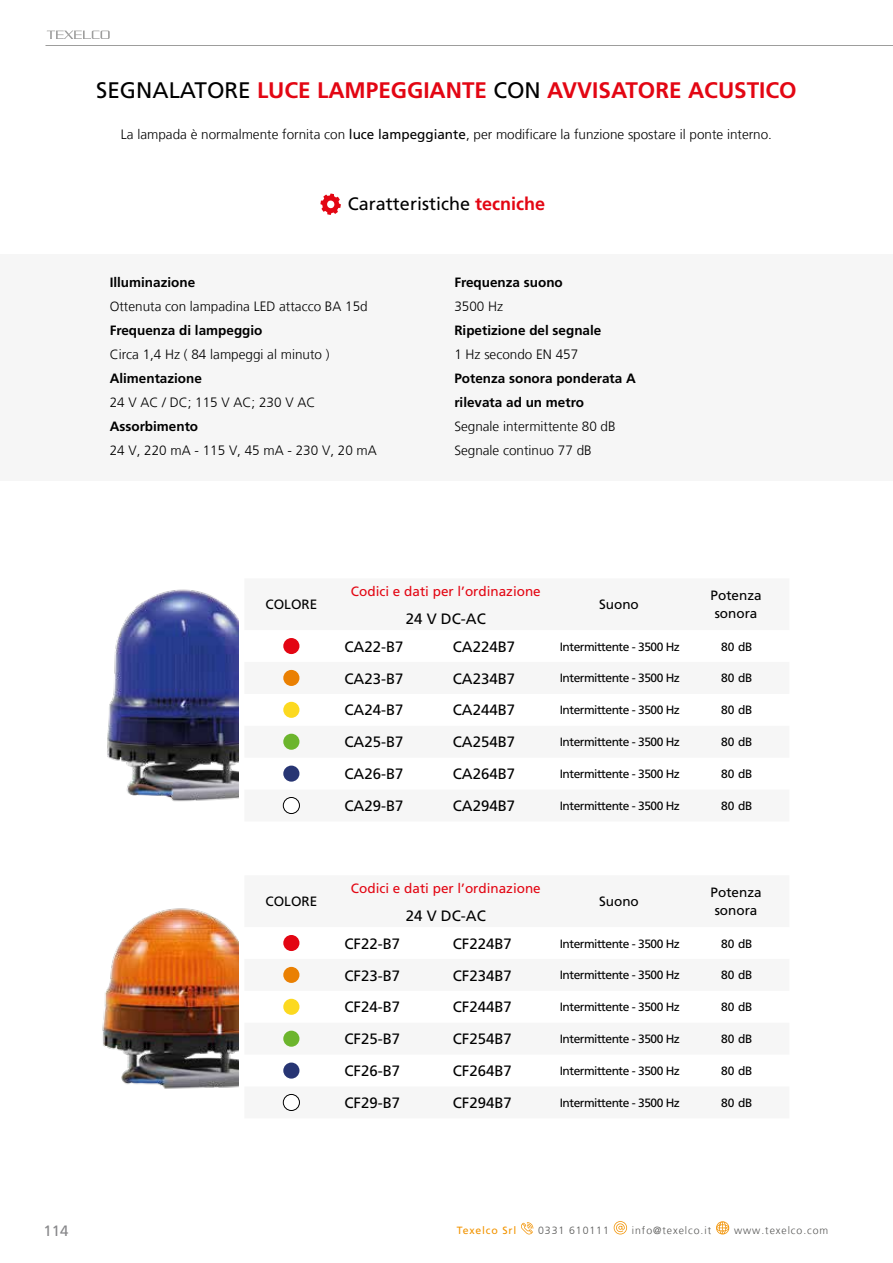
<style>
.page{position:relative;width:893px;height:1263px;background:#fff}
.page>*{position:absolute;margin:0;border:0;box-sizing:border-box;transform-origin:0 0}
.t1{font:700 22.5px "Frutiger LT Std";color:#e30613}
.t2{font:18px "Frutiger LT Std";color:#000}
.t3{font:15px "Frutiger LT Std";color:#000}
.t4{font:15px "Frutiger LT Std";color:#87878a}
.t5{font:300 13.5px/24px "Frutiger LT";color:#000}
.t6{font:700 13.5px/24px "Frutiger LT Std";color:#000}
.t7{font:13.5px "Frutiger LT Std";color:#e30613}
.t8{font:13.5px/18px "Frutiger LT Std";color:#000;text-align:center}
.t9{font:12px "Frutiger LT Std";letter-spacing:-.04em;color:#000}
.t10{font:300 10.5px "Frutiger LT";letter-spacing:.09em;color:#575756}
.t11{font:10.5px "Frutiger LT Std";letter-spacing:.08em;color:#f29400}
.s1{font-weight:400;color:#000}
.s2{font-family:"Frutiger LT Std";font-weight:400}
.s3{font-weight:700;color:#e30613}
</style>
<div class="page">
<svg style="left:521px;top:1222px;width:12px;height:13px"></svg>
<svg style="left:614px;top:1221px;width:13px;height:13px"></svg>
<svg style="left:716px;top:1221px;width:13px;height:13px"></svg>
<svg style="left:47px;top:31px;width:63px;height:8px"></svg>
<hr style="left:45px;top:45px;width:848px;height:1px;background:#9d9d9c">
<div style="left:0;top:254px;width:893px;height:226px;background:#f6f6f6"></div>
<svg style="left:320px;top:193px;width:21px;height:22px"></svg>
<div style="left:283px;top:638px;width:16px;height:16px;background:#e30613;border-radius:50%"></div>
<div style="left:283px;top:670px;width:16px;height:16px;background:#ea8002;border-radius:50%"></div>
<div style="left:283px;top:702px;width:16px;height:16px;background:#fcd920;border-radius:50%"></div>
<div style="left:283px;top:734px;width:16px;height:16px;background:#6cb52d;border-radius:50%"></div>
<div style="left:283px;top:765px;width:16px;height:17px;background:#273573;border-radius:50%"></div>
<div style="left:283px;top:797px;width:17px;height:17px;border:1px solid #000;border-radius:50%"></div>
<div style="left:283px;top:935px;width:16px;height:16px;background:#e30613;border-radius:50%"></div>
<div style="left:283px;top:967px;width:16px;height:16px;background:#ea8002;border-radius:50%"></div>
<div style="left:283px;top:999px;width:16px;height:16px;background:#fcd920;border-radius:50%"></div>
<div style="left:283px;top:1031px;width:16px;height:16px;background:#6cb52d;border-radius:50%"></div>
<div style="left:283px;top:1062px;width:16px;height:16px;background:#273573;border-radius:50%"></div>
<div style="left:283px;top:1094px;width:17px;height:17px;border:1px solid #000;border-radius:50%"></div>
<img style="left:107px;top:589px;width:131px;height:213px">
<img style="left:102px;top:908px;width:136px;height:181px">
<h1 class="t1" style="left:96px;top:77px;width:702px"><span class="s1">SEGNALATORE</span> LUCE LAMPEGGIANTE <span class="s1">CON</span> AVVISATORE ACUSTICO</h1>
<p class="t5" style="left:121px;top:123px;width:653px">La lampada è normalmente fornita con <span class="s2">luce lampeggiante</span>, per modificare la funzione spostare il ponte interno.</p>
<h2 class="t2" style="left:348px;top:193px;width:199px">Caratteristiche <span class="s3">tecniche</span></h2>
<p class="t6" style="left:110px;top:271px;width:87px">Illuminazione</p>
<p class="t5" style="left:110px;top:295px;width:260px">Ottenuta con lampadina LED attacco BA 15d</p>
<p class="t6" style="left:110px;top:319px;width:154px">Frequenza di lampeggio</p>
<p class="t5" style="left:110px;top:343px;width:221px">Circa 1,4 Hz ( 84 lampeggi al minuto )</p>
<p class="t6" style="left:110px;top:367px;width:94px">Alimentazione</p>
<p class="t5" style="left:110px;top:391px;width:207px">24 V AC / DC; 115 V AC; 230 V AC</p>
<p class="t6" style="left:110px;top:415px;width:90px">Assorbimento</p>
<p class="t5" style="left:110px;top:439px;width:269px">24 V, 220 mA - 115 V, 45 mA - 230 V, 20 mA</p>
<p class="t6" style="left:454px;top:271px;width:110px">Frequenza suono</p>
<p class="t5" style="left:454px;top:295px;width:50px">3500 Hz</p>
<p class="t6" style="left:454px;top:319px;width:149px">Ripetizione del segnale</p>
<p class="t5" style="left:454px;top:343px;width:125px">1 Hz secondo EN 457</p>
<p class="t6" style="left:454px;top:367px;width:183px">Potenza sonora ponderata A rilevata ad un metro</p>
<p class="t5" style="left:454px;top:415px;width:163px">Segnale intermittente 80 dB<br>Segnale continuo 77 dB</p>
<p class="t8" style="left:265px;top:596px;width:53px">COLORE</p>
<p class="t8" style="left:265px;top:893px;width:53px">COLORE</p>
<p class="t7" style="left:351px;top:583px;width:191px">Codici e dati per l’ordinazione</p>
<p class="t3" style="left:406px;top:610px;width:82px">24 V DC-AC</p>
<p class="t8" style="left:599px;top:596px;width:41px">Suono</p>
<p class="t8" style="left:711px;top:587px;width:53px">Potenza sonora</p>
<p class="t3" style="left:344px;top:638px;width:61px">CA22-B7</p>
<p class="t3" style="left:453px;top:638px;width:64px">CA224B7</p>
<p class="t9" style="left:560px;top:639px;width:122px">Intermittente - 3500 Hz</p>
<p class="t9" style="left:721px;top:639px;width:33px">80 dB</p>
<p class="t3" style="left:344px;top:669px;width:61px">CA23-B7</p>
<p class="t3" style="left:453px;top:669px;width:64px">CA234B7</p>
<p class="t9" style="left:560px;top:671px;width:122px">Intermittente - 3500 Hz</p>
<p class="t9" style="left:721px;top:671px;width:33px">80 dB</p>
<p class="t3" style="left:344px;top:701px;width:61px">CA24-B7</p>
<p class="t3" style="left:453px;top:701px;width:64px">CA244B7</p>
<p class="t9" style="left:560px;top:703px;width:122px">Intermittente - 3500 Hz</p>
<p class="t9" style="left:721px;top:703px;width:33px">80 dB</p>
<p class="t3" style="left:344px;top:733px;width:61px">CA25-B7</p>
<p class="t3" style="left:453px;top:733px;width:64px">CA254B7</p>
<p class="t9" style="left:560px;top:735px;width:122px">Intermittente - 3500 Hz</p>
<p class="t9" style="left:721px;top:735px;width:33px">80 dB</p>
<p class="t3" style="left:344px;top:765px;width:61px">CA26-B7</p>
<p class="t3" style="left:453px;top:765px;width:64px">CA264B7</p>
<p class="t9" style="left:560px;top:767px;width:122px">Intermittente - 3500 Hz</p>
<p class="t9" style="left:721px;top:767px;width:33px">80 dB</p>
<p class="t3" style="left:344px;top:797px;width:61px">CA29-B7</p>
<p class="t3" style="left:453px;top:797px;width:64px">CA294B7</p>
<p class="t9" style="left:560px;top:799px;width:122px">Intermittente - 3500 Hz</p>
<p class="t9" style="left:721px;top:799px;width:33px">80 dB</p>
<p class="t7" style="left:351px;top:880px;width:191px">Codici e dati per l’ordinazione</p>
<p class="t3" style="left:406px;top:907px;width:82px">24 V DC-AC</p>
<p class="t8" style="left:599px;top:893px;width:41px">Suono</p>
<p class="t8" style="left:711px;top:884px;width:53px">Potenza sonora</p>
<p class="t3" style="left:344px;top:934px;width:57px">CF22-B7</p>
<p class="t3" style="left:453px;top:934px;width:61px">CF224B7</p>
<p class="t9" style="left:560px;top:936px;width:122px">Intermittente - 3500 Hz</p>
<p class="t9" style="left:721px;top:936px;width:33px">80 dB</p>
<p class="t3" style="left:344px;top:966px;width:57px">CF23-B7</p>
<p class="t3" style="left:453px;top:966px;width:61px">CF234B7</p>
<p class="t9" style="left:560px;top:968px;width:122px">Intermittente - 3500 Hz</p>
<p class="t9" style="left:721px;top:968px;width:33px">80 dB</p>
<p class="t3" style="left:344px;top:998px;width:57px">CF24-B7</p>
<p class="t3" style="left:453px;top:998px;width:61px">CF244B7</p>
<p class="t9" style="left:560px;top:1000px;width:122px">Intermittente - 3500 Hz</p>
<p class="t9" style="left:721px;top:1000px;width:33px">80 dB</p>
<p class="t3" style="left:344px;top:1030px;width:57px">CF25-B7</p>
<p class="t3" style="left:453px;top:1030px;width:61px">CF254B7</p>
<p class="t9" style="left:560px;top:1032px;width:122px">Intermittente - 3500 Hz</p>
<p class="t9" style="left:721px;top:1032px;width:33px">80 dB</p>
<p class="t3" style="left:344px;top:1062px;width:57px">CF26-B7</p>
<p class="t3" style="left:453px;top:1062px;width:61px">CF264B7</p>
<p class="t9" style="left:560px;top:1064px;width:122px">Intermittente - 3500 Hz</p>
<p class="t9" style="left:721px;top:1064px;width:33px">80 dB</p>
<p class="t3" style="left:344px;top:1094px;width:57px">CF29-B7</p>
<p class="t3" style="left:453px;top:1094px;width:61px">CF294B7</p>
<p class="t9" style="left:560px;top:1096px;width:122px">Intermittente - 3500 Hz</p>
<p class="t9" style="left:721px;top:1096px;width:33px">80 dB</p>
<p class="t4" style="left:43px;top:1222px;width:27px">114</p>
<p class="t11" style="left:457px;top:1224px;width:61px">Texelco Srl</p>
<p class="t10" style="left:538px;top:1225px;width:72px">0331 610111</p>
<p class="t10" style="left:632px;top:1225px;width:81px">info@texelco.it</p>
<p class="t10" style="left:734px;top:1225px;width:96px">www.texelco.com</p>
</div>
